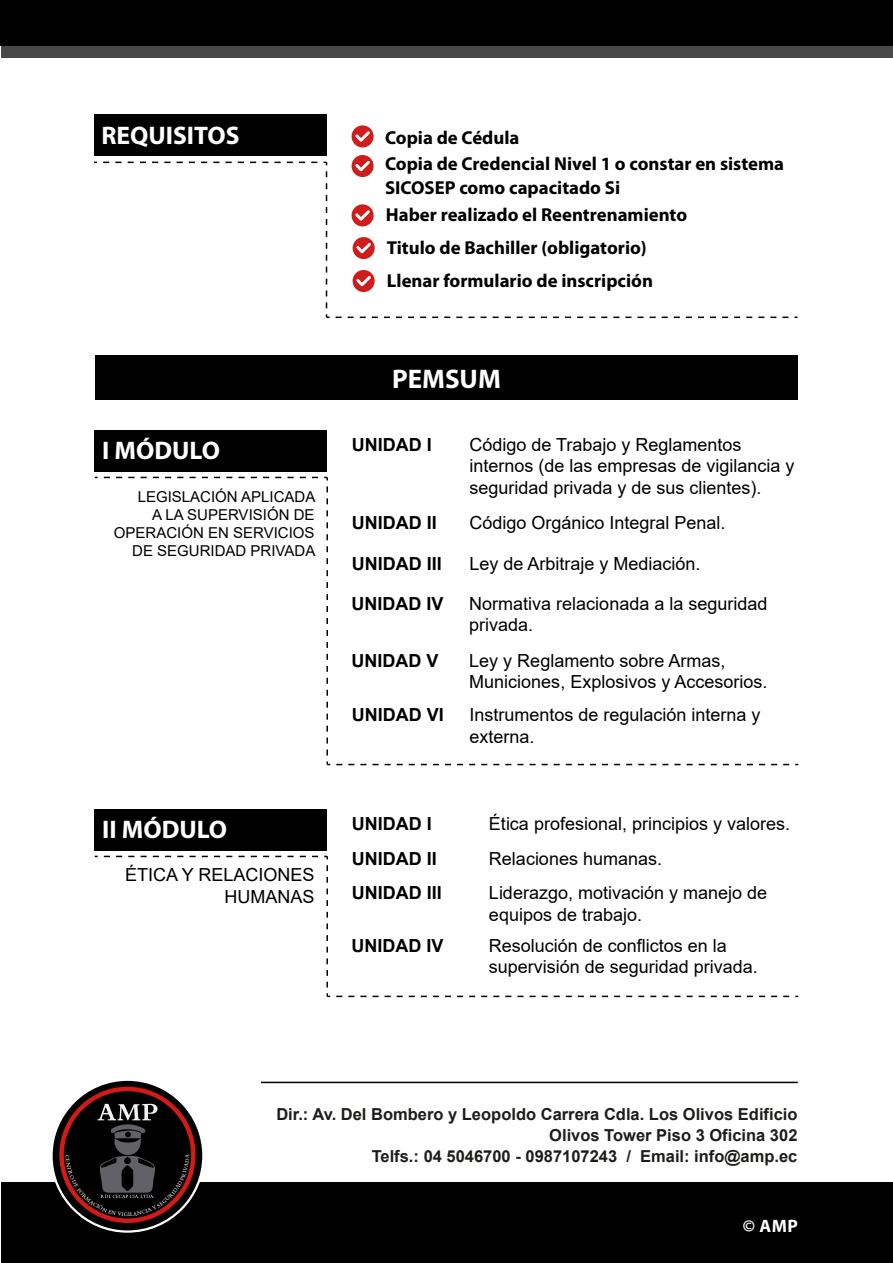
<style>
.page{position:relative;width:893px;height:1263px;background:#fff}
.page>*{position:absolute;margin:0;border:0;box-sizing:border-box;transform-origin:0 0}
.t1{font:700 27px "Myriad Pro";color:#fff}
.t2{font:700 25.5px "Myriad Pro";color:#fff}
.t3{font:700 18.75px/24px "Myriad Pro";color:#000}
.t4{font:18px/21.6px "Arial";color:#000}
.t5{font:700 18px "Arial";color:#000}
.t6{font:700 18px "Myriad Pro";color:#fff}
.t7{font:700 16.5px/21px "Arial";color:#1d1d1b;text-align:right}
.t8{font:15px/18px "Arial";color:#000;text-align:right}
</style>
<div class="page">
<div style="left:94px;top:115px;width:233px;height:41px;background:#000"></div>
<div style="left:1px;top:12px;width:892px;height:45px;background:#494949"></div>
<div style="left:0;top:0;width:893px;height:45px;background:#000"></div>
<div style="left:2px;top:1182px;width:891px;height:81px;background:#000"></div>
<hr style="left:261px;top:1082px;width:537px;height:1px;background:#000">
<svg style="left:52px;top:1080px;width:151px;height:151px;fill:#000"></svg>
<div style="left:59px;top:1087px;width:137px;height:136px;border:4px solid #d21a18;border-radius:50%"></div>
<div style="left:352px;top:125px;width:22px;height:22px;background:#d11c1c;border-radius:50%"></div>
<svg style="left:355px;top:131px;width:15px;height:11px"></svg>
<div style="left:352px;top:155px;width:22px;height:22px;background:#d11c1c;border-radius:50%"></div>
<svg style="left:355px;top:161px;width:15px;height:10px"></svg>
<div style="left:352px;top:204px;width:22px;height:22px;background:#d11c1c;border-radius:50%"></div>
<svg style="left:355px;top:210px;width:15px;height:11px"></svg>
<div style="left:353px;top:237px;width:22px;height:22px;background:#d11c1c;border-radius:50%"></div>
<svg style="left:356px;top:243px;width:15px;height:10px"></svg>
<svg style="left:103px;top:162px;width:224px;height:3px"></svg>
<svg style="left:326px;top:171px;width:3px;height:147px"></svg>
<svg style="left:336px;top:317px;width:461px;height:1px"></svg>
<div style="left:95px;top:430px;width:232px;height:41px;background:#000"></div>
<svg style="left:104px;top:477px;width:224px;height:3px"></svg>
<svg style="left:326px;top:486px;width:4px;height:279px"></svg>
<svg style="left:336px;top:764px;width:462px;height:1px"></svg>
<div style="left:95px;top:355px;width:702px;height:45px;background:#000"></div>
<div style="left:95px;top:809px;width:232px;height:41px;background:#000"></div>
<svg style="left:104px;top:856px;width:224px;height:3px"></svg>
<svg style="left:326px;top:865px;width:4px;height:132px"></svg>
<svg style="left:336px;top:996px;width:462px;height:1px"></svg>
<div style="left:353px;top:270px;width:22px;height:22px;background:#d11c1c;border-radius:50%"></div>
<svg style="left:356px;top:276px;width:15px;height:10px"></svg>
<svg style="left:66px;top:1104px;width:123px;height:112px"></svg>
<h2 class="t2" style="left:102px;top:123px;width:140px">REQUISITOS</h2>
<p class="t3" style="left:385px;top:126px;width:136px">Copia de Cédula</p>
<p class="t3" style="left:385px;top:153px;width:401px">Copia de Credencial Nivel 1 o constar en sistema<br>SICOSEP como capacitado Si</p>
<p class="t3" style="left:386px;top:199px;width:303px;line-height:32.4px">Haber realizado el Reentrenamiento<br>Titulo de Bachiller (obligatorio)</p>
<p class="t3" style="left:387px;top:269px;width:268px">Llenar formulario de inscripción</p>
<h2 class="t2" style="left:102px;top:438px;width:119px">I MÓDULO</h2>
<p class="t8" style="left:114px;top:489px;width:203px">LEGISLACIÓN APLICADA<br>A LA SUPERVISIÓN DE<br>OPERACIÓN EN SERVICIOS<br>DE SEGURIDAD PRIVADA</p>
<h2 class="t2" style="left:102px;top:817px;width:127px">II MÓDULO</h2>
<p class="t4" style="left:125px;top:865px;width:191px;text-align:right">ÉTICA Y RELACIONES<br>HUMANAS</p>
<h1 class="t1" style="left:392px;top:365px;width:110px">PEMSUM</h1>
<p class="t5" style="left:352px;top:437px;width:81px">UNIDAD I</p>
<p class="t4" style="left:469px;top:435px;width:327px">Código de Trabajo y Reglamentos internos (de las empresas de vigilancia y seguridad privada y de sus clientes).</p>
<p class="t5" style="left:352px;top:516px;width:86px">UNIDAD II</p>
<p class="t4" style="left:469px;top:514px;width:258px">Código Orgánico Integral Penal.</p>
<p class="t5" style="left:352px;top:557px;width:91px">UNIDAD III</p>
<p class="t4" style="left:469px;top:554px;width:233px">Ley de Arbitraje y Mediación.</p>
<p class="t5" style="left:352px;top:597px;width:93px">UNIDAD IV</p>
<p class="t4" style="left:469px;top:594px;width:300px">Normativa relacionada a la seguridad privada.</p>
<p class="t5" style="left:352px;top:653px;width:88px">UNIDAD V</p>
<p class="t4" style="left:469px;top:651px;width:300px">Ley y Reglamento sobre Armas,<br>Municiones, Explosivos y Accesorios.</p>
<p class="t5" style="left:352px;top:708px;width:93px">UNIDAD VI</p>
<p class="t4" style="left:469px;top:706px;width:293px">Instrumentos de regulación interna y externa.</p>
<p class="t5" style="left:352px;top:816px;width:81px">UNIDAD I</p>
<p class="t4" style="left:489px;top:814px;width:303px">Ética profesional, principios y valores.</p>
<p class="t5" style="left:352px;top:852px;width:86px">UNIDAD II</p>
<p class="t4" style="left:489px;top:849px;width:175px">Relaciones humanas.</p>
<p class="t5" style="left:352px;top:886px;width:91px">UNIDAD III</p>
<p class="t4" style="left:489px;top:884px;width:280px">Liderazgo, motivación y manejo de equipos de trabajo.</p>
<p class="t5" style="left:351px;top:939px;width:93px">UNIDAD IV</p>
<p class="t4" style="left:489px;top:936px;width:271px">Resolución de conflictos en la supervisión de seguridad privada.</p>
<p class="t7" style="left:276px;top:1105px;width:523px">Dir.: Av. Del Bombero y Leopoldo Carrera Cdla. Los Olivos Edificio<br>Olivos Tower Piso 3 Oficina 302<br>Telfs.: 04 5046700 - 0987107243 / Email: info@amp.ec</p>
<p class="t6" style="left:743px;top:1216px;width:56px">© AMP</p>
</div>
